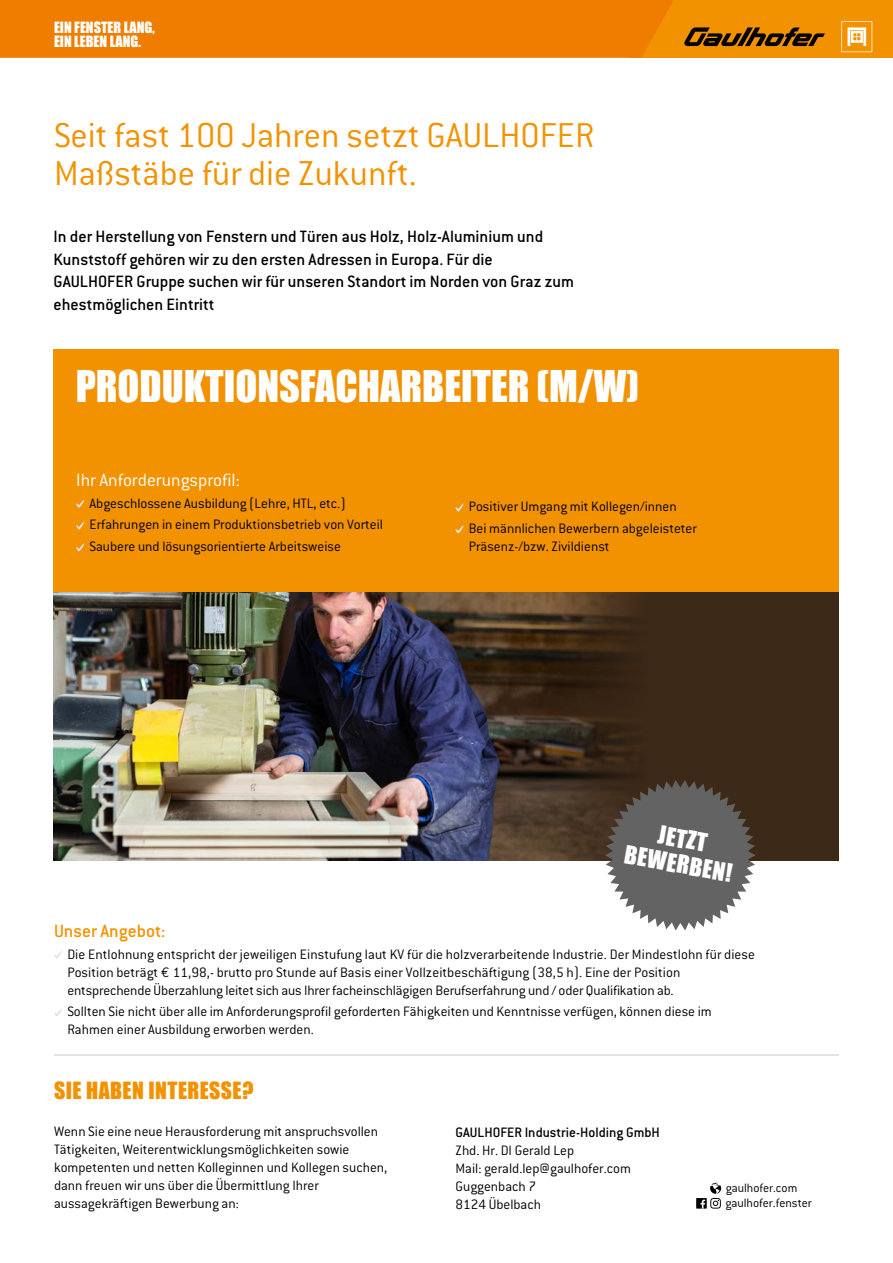
<style>
.page{position:relative;width:893px;height:1263px;background:#fff}
.page>*{position:absolute;margin:0;border:0;box-sizing:border-box;transform-origin:0 0}
.t1{font:40.2px "Impact";color:#fff}
.t2{font:300 37.95px/38px "Conduit WN";color:#f39200}
.t3{font:23.25px/25.2px "Impact";color:#fff;text-align:center}
.t4{font:21.75px "Impact";letter-spacing:.02em;color:#f39200}
.t5{font:300 19.5px "Conduit WN";color:#fff}
.t6{font:500 19.5px "Conduit WN";color:#f39200}
.t7{font:500 18px/22.5px "Conduit WN";color:#000}
.t8{font:300 15px/18px "Conduit WN";color:#000}
.t9{font:500 15px "Conduit WN";color:#000}
.t10{font:14.25px/14.2px "Impact";color:#fff}
.t11{font:300 13.35px/15.1px "Conduit WN";color:#000}
</style>
<div class="page">
<img style="left:54px;top:591px;width:493px;height:269px">
<svg style="left:547px;top:591px;width:292px;height:269px;background:#3d2a19"></svg>
<div style="left:54px;top:349px;width:785px;height:242px;background:#f39200"></div>
<div style="left:630px;top:0;width:263px;height:58px;background:#f39200"></div>
<div style="left:0;top:0;width:674px;height:58px;background:#ef7d00"></div>
<svg style="left:841px;top:21px;width:31px;height:31px"></svg>
<svg style="left:684px;top:27px;width:141px;height:19px"></svg>
<div style="left:696px;top:1198px;width:11px;height:10px;background:#000"></div>
<svg style="left:700px;top:1183px;width:21px;height:25px"></svg>
<svg style="left:54px;top:951px;width:8px;height:8px"></svg>
<svg style="left:54px;top:1009px;width:8px;height:7px"></svg>
<hr style="left:54px;top:1054px;width:785px;height:2px;background:#e3e3e3">
<svg style="left:605px;top:780px;width:151px;height:150px;background:#74706e"></svg>
<svg style="left:76px;top:499px;width:9px;height:9px"></svg>
<svg style="left:76px;top:521px;width:9px;height:9px"></svg>
<svg style="left:76px;top:543px;width:9px;height:9px"></svg>
<svg style="left:455px;top:503px;width:9px;height:9px"></svg>
<svg style="left:455px;top:525px;width:9px;height:9px"></svg>
<p class="t10" style="left:54px;top:20px;width:102px">EIN FENSTER LANG,<br>EIN LEBEN LANG.</p>
<h2 class="t2" style="left:54px;top:116px;width:542px">Seit fast 100 Jahren setzt GAULHOFER<br>Maßstäbe für die Zukunft.</h2>
<p class="t7" style="left:53px;top:225px;width:522px">In der Herstellung von Fenstern und Türen aus Holz, Holz-Aluminium und Kunststoff gehören wir zu den ersten Adressen in Europa. Für die GAULHOFER Gruppe suchen wir für unseren Standort im Norden von Graz zum ehestmöglichen Eintritt</p>
<h1 class="t1" style="left:76px;top:355px;width:565px">PRODUKTIONSFACHARBEITER (M/W)</h1>
<h3 class="t5" style="left:76px;top:469px;width:165px">Ihr Anforderungsprofil:</h3>
<p class="t8" style="left:90px;top:492px;width:295px;line-height:21.9px">Abgeschlossene Ausbildung (Lehre, HTL, etc.)<br>Erfahrungen in einem Produktionsbetrieb von Vorteil<br>Saubere und lösungsorientierte Arbeitsweise</p>
<p class="t8" style="left:469px;top:496px;width:230px;line-height:21.9px">Positiver Umgang mit Kollegen/innen<br>Bei männlichen Bewerbern abgeleisteter</p>
<p class="t8" style="left:469px;top:538px;width:142px">Präsenz-/bzw. Zivildienst</p>
<h3 class="t3" style="left:631px;top:816px;width:110px;rotate:10deg">JETZT<br>BEWERBEN!</h3>
<h3 class="t6" style="left:54px;top:920px;width:113px">Unser Angebot:</h3>
<p class="t8" style="left:67px;top:945px;width:689px">Die Entlohnung entspricht der jeweiligen Einstufung laut KV für die holzverarbeitende Industrie. Der Mindestlohn für diese<br>Position beträgt € 11,98,- brutto pro Stunde auf Basis einer Vollzeitbeschäftigung (38,5 h). Eine der Position entsprechende Überzahlung leitet sich aus Ihrer facheinschlägigen Berufserfahrung und / oder Qualifikation ab.</p>
<p class="t8" style="left:67px;top:1003px;width:646px">Sollten Sie nicht über alle im Anforderungsprofil geforderten Fähigkeiten und Kenntnisse verfügen, können diese im<br>Rahmen einer Ausbildung erworben werden.</p>
<h3 class="t4" style="left:54px;top:1074px;width:201px">SIE HABEN INTERESSE?</h3>
<p class="t8" style="left:54px;top:1122px;width:335px">Wenn Sie eine neue Herausforderung mit anspruchsvollen Tätigkeiten, Weiterentwicklungsmöglichkeiten sowie kompetenten und netten Kolleginnen und Kollegen suchen, dann freuen wir uns über die Übermittlung Ihrer aussagekräftigen Bewerbung an:</p>
<p class="t9" style="left:455px;top:1123px;width:206px">GAULHOFER Industrie-Holding GmbH</p>
<p class="t8" style="left:455px;top:1141px;width:177px">Zhd. Hr. DI Gerald Lep<br>Mail: gerald.lep@gaulhofer.com<br>Guggenbach 7<br>8124 Übelbach</p>
<p class="t11" style="left:725px;top:1180px;width:88px">gaulhofer.com gaulhofer.fenster</p>
</div>
